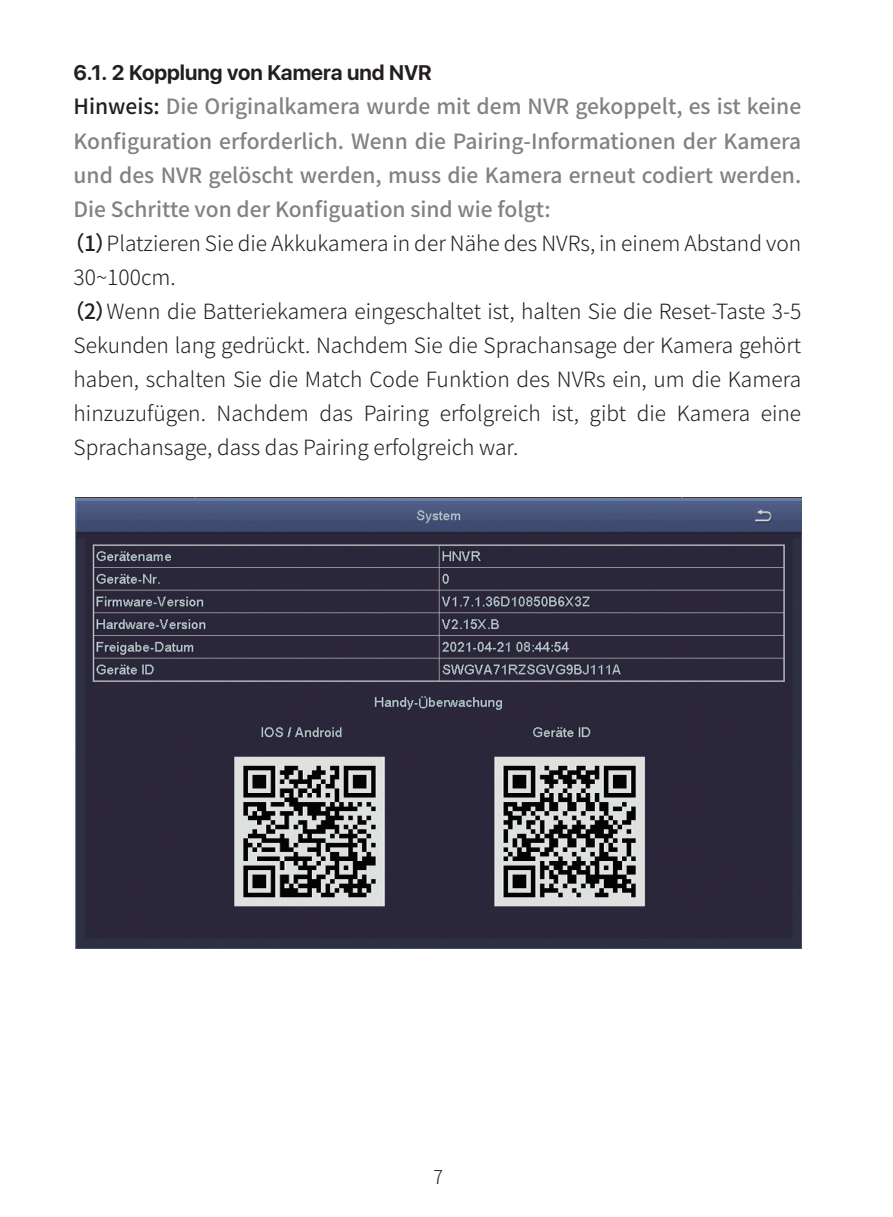
<style>
.page{position:relative;width:893px;height:1217px;background:#fff}
.page>*{position:absolute;margin:0;border:0;box-sizing:border-box;transform-origin:0 0}
.t1{font:300 21px "Source Han Sans CN";color:#231f20}
.t2{font:500 21px "Source Han Sans CN";color:#808285}
.t3{font:700 21px "SFUI Display";color:#231f20}
.t4{font:300 19.2px "Source Han Sans CN";color:#231f20;scale:.94 1}
.s1{color:#231f20}
.s2{font-weight:500}
</style>
<div class="page">
<img style="left:76px;top:497px;width:725px;height:451px">
<p class="t3" style="left:74px;top:61px;width:360px">6.1. 2 Kopplung von Kamera und NVR</p>
<p class="t2" style="left:74px;top:95px;width:729px"><span class="s1">Hinweis:</span> Die Originalkamera wurde mit dem NVR gekoppelt, es ist keine</p>
<p class="t2" style="left:74px;top:129px;width:729px">Konfiguration erforderlich. Wenn die Pairing-Informationen der Kamera</p>
<p class="t2" style="left:74px;top:163px;width:729px">und des NVR gelöscht werden, muss die Kamera erneut codiert werden.</p>
<p class="t2" style="left:74px;top:197px;width:479px">Die Schritte von der Konfiguation sind wie folgt:</p>
<p class="t1" style="left:64px;top:231px;width:739px"><span class="s2">（1）</span>Platzieren Sie die Akkukamera in der Nähe des NVRs, in einem Abstand von</p>
<p class="t1" style="left:74px;top:265px;width:104px">30~100cm.</p>
<p class="t1" style="left:64px;top:299px;width:739px"><span class="s2">（2）</span>Wenn die Batteriekamera eingeschaltet ist, halten Sie die Reset-Taste 3-5</p>
<p class="t1" style="left:74px;top:333px;width:729px">Sekunden lang gedrückt. Nachdem Sie die Sprachansage der Kamera gehört</p>
<p class="t1" style="left:74px;top:367px;width:729px">haben, schalten Sie die Match Code Funktion des NVRs ein, um die Kamera</p>
<p class="t1" style="left:74px;top:401px;width:729px">hinzuzufügen. Nachdem das Pairing erfolgreich ist, gibt die Kamera eine</p>
<p class="t1" style="left:74px;top:435px;width:446px">Sprachansage, dass das Pairing erfolgreich war.</p>
<p class="t4" style="left:434px;top:1165px;width:12px">7</p>
</div>
